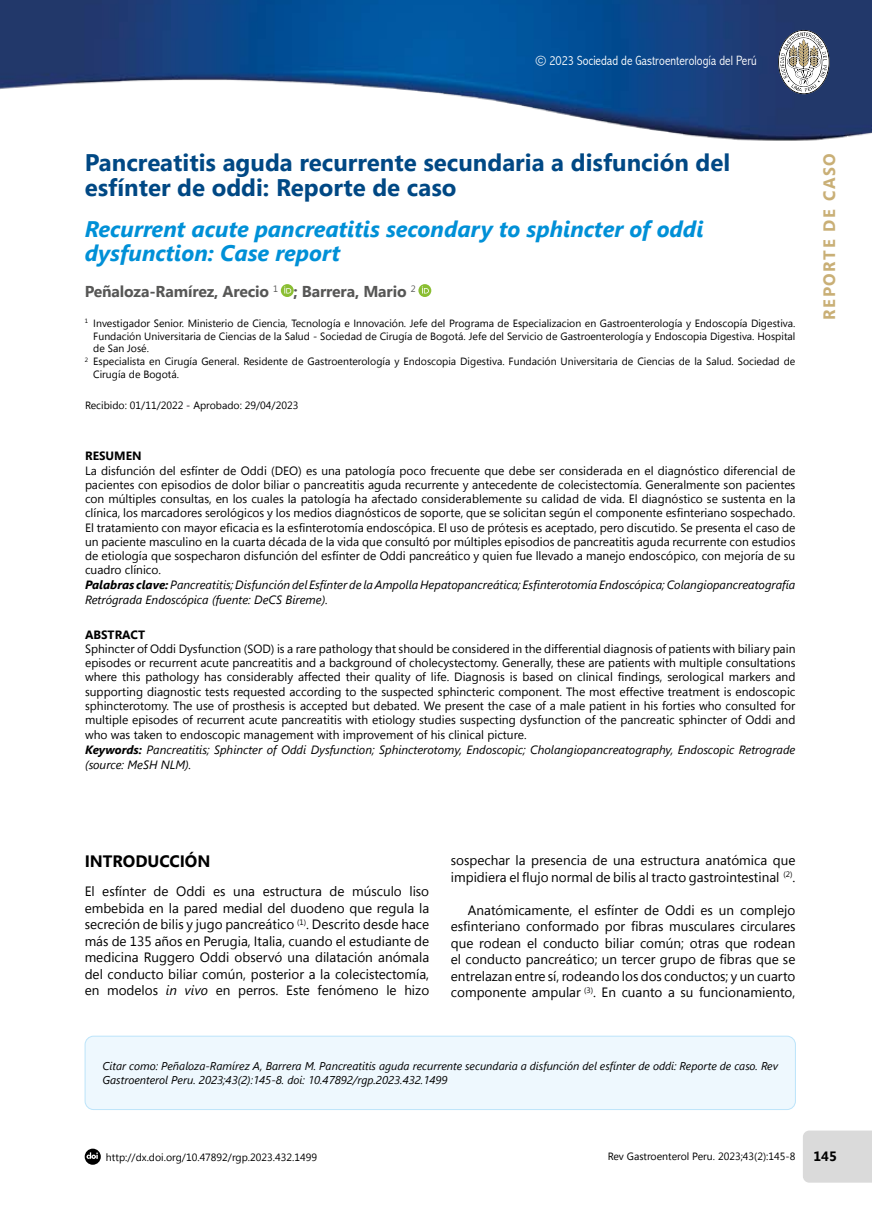
<style>
.page{position:relative;width:872px;height:1212px;background:#fff}
.page>*{position:absolute;margin:0;border:0;box-sizing:border-box;transform-origin:0 0}
.t1{font:700 24px/25.5px "Segoe UI";color:#004884}
.t2{font:italic 700 22.5px/24px "Segoe UI";color:#0090d7}
.t3{font:700 16.5px "Segoe UI";letter-spacing:.1em;color:#c9af76}
.t4{font:700 16.5px "Segoe UI";color:#000}
.t5{font:700 15.75px "Segoe UI";letter-spacing:-.01em;color:#575756}
.t6{font:13.5px/16.5px "Segoe UI";color:#000;text-align:justify}
.t7{font:300 condensed 13.5px "Abadi";color:#fff}
.t8{font:700 13.5px "Segoe UI";color:#000}
.t9{font:12px/14.4px "Segoe UI";color:#000}
.t10{font:700 12px "Segoe UI";color:#000}
.t11{font:italic 11.25px/13.5px "Segoe UI";color:#000}
.t12{font:10.5px "Segoe UI";color:#000}
.s1{font-weight:700;font-style:italic}
.s2{font-style:italic}
</style>
<div class="page">
<img style="left:0;top:0;width:872px;height:297px">
<div style="left:85px;top:1036px;width:710px;height:73px;background:#eef8fe;border-radius:9px"></div>
<div style="left:85px;top:1036px;width:710px;height:74px;border:1px solid #bce4fa;border-radius:9px"></div>
<svg style="left:85px;top:1148px;width:16px;height:17px"></svg>
<svg style="left:778px;top:30px;width:51px;height:64px"></svg>
<div style="left:803px;top:1130px;width:69px;height:52px;background:#dadada"></div>
<svg style="left:281px;top:284px;width:13px;height:13px"></svg>
<svg style="left:284px;top:286px;width:7px;height:8px"></svg>
<svg style="left:418px;top:284px;width:13px;height:13px"></svg>
<svg style="left:422px;top:286px;width:7px;height:8px"></svg>
<p class="t7" style="left:535px;top:52px;width:223px">© 2023 Sociedad de Gastroenterología del Perú</p>
<h1 class="t1" style="left:85px;top:148px;width:647px">Pancreatitis aguda recurrente secundaria a disfunción del esfínter de oddi: Reporte de caso</h1>
<h2 class="t2" style="left:85px;top:214px;width:620px">Recurrent acute pancreatitis secondary to sphincter of oddi dysfunction: Case report</h2>
<h3 class="t5" style="left:85px;top:280px;width:332px">Peñaloza-Ramírez, Arecio <sup>1</sup> ; Barrera, Mario <sup>2</sup></h3>
<p class="t12" style="left:85px;top:316px;width:712px"><sup>1</sup> Investigador Senior. Ministerio de Ciencia, Tecnología e Innovación. Jefe del Programa de Especializacion en Gastroenterología y Endoscopía Digestiva.</p>
<p class="t12" style="left:93px;top:328px;width:703px">Fundación Universitaria de Ciencias de la Salud - Sociedad de Cirugía de Bogotá. Jefe del Servicio de Gastroenterología y Endoscopia Digestiva. Hospital</p>
<p class="t12" style="left:93px;top:341px;width:57px">de San José.</p>
<p class="t12" style="left:85px;top:354px;width:712px"><sup>2</sup> Especialista en Cirugía General. Residente de Gastroenterología y Endoscopia Digestiva. Fundación Universitaria de Ciencias de la Salud. Sociedad de</p>
<p class="t12" style="left:93px;top:367px;width:87px">Cirugía de Bogotá.</p>
<p class="t12" style="left:85px;top:398px;width:215px">Recibido: 01/11/2022 - Aprobado: 29/04/2023</p>
<p class="t10" style="left:85px;top:447px;width:58px">RESUMEN</p>
<p class="t9" style="left:85px;top:463px;width:712px">La disfunción del esfínter de Oddi (DEO) es una patología poco frecuente que debe ser considerada en el diagnóstico diferencial de pacientes con episodios de dolor biliar o pancreatitis aguda recurrente y antecedente de colecistectomía. Generalmente son pacientes con múltiples consultas, en los cuales la patología ha afectado considerablemente su calidad de vida. El diagnóstico se sustenta en la clínica, los marcadores serológicos y los medios diagnósticos de soporte, que se solicitan según el componente esfinteriano sospechado.<br>El tratamiento con mayor eficacia es la esfinterotomía endoscópica. El uso de prótesis es aceptado, pero discutido. Se presenta el caso de un paciente masculino en la cuarta década de la vida que consultó por múltiples episodios de pancreatitis aguda recurrente con estudios de etiología que sospecharon disfunción del esfínter de Oddi pancreático y quien fue llevado a manejo endoscópico, con mejoría de su cuadro clínico.<br><span class="s1">Palabras clave:</span> <span class="s2">Pancreatitis; Disfunción del Esfínter de la Ampolla Hepatopancreática; Esfinterotomía Endoscópica; Colangiopancreatografía Retrógrada Endoscópica (fuente: DeCS Bireme).</span></p>
<p class="t10" style="left:85px;top:626px;width:62px">ABSTRACT</p>
<p class="t9" style="left:85px;top:641px;width:712px">Sphincter of Oddi Dysfunction (SOD) is a rare pathology that should be considered in the differential diagnosis of patients with biliary pain episodes or recurrent acute pancreatitis and a background of cholecystectomy. Generally, these are patients with multiple consultations where this pathology has considerably affected their quality of life. Diagnosis is based on clinical findings, serological markers and supporting diagnostic tests requested according to the suspected sphincteric component. The most effective treatment is endoscopic sphincterotomy. The use of prosthesis is accepted but debated. We present the case of a male patient in his forties who consulted for multiple episodes of recurrent acute pancreatitis with etiology studies suspecting dysfunction of the pancreatic sphincter of Oddi and who was taken to endoscopic management with improvement of his clinical picture.<br><span class="s1">Keywords:</span> <span class="s2">Pancreatitis; Sphincter of Oddi Dysfunction; Sphincterotomy, Endoscopic; Cholangiopancreatography, Endoscopic Retrograde (source: MeSH NLM).</span></p>
<h3 class="t3" style="left:817px;top:320px;width:168px;rotate:-90deg">REPORTE DE CASO</h3>
<h3 class="t4" style="left:85px;top:849px;width:127px">INTRODUCCIÓN</h3>
<p class="t6" style="left:85px;top:883px;width:346px">El esfínter de Oddi es una estructura de músculo liso embebida en la pared medial del duodeno que regula la secreción de bilis y jugo pancreático <sup>(1)</sup>. Descrito desde hace más de 135 años en Perugia, Italia, cuando el estudiante de medicina Ruggero Oddi observó una dilatación anómala del conducto biliar común, posterior a la colecistectomía, en modelos <span class="s2">in vivo</span> en perros. Este fenómeno le hizo</p>
<p class="t6" style="left:451px;top:851px;width:346px">sospechar la presencia de una estructura anatómica que impidiera el flujo normal de bilis al tracto gastrointestinal <sup>(2)</sup>.</p>
<p class="t6" style="left:451px;top:901px;width:346px;text-indent:17px">Anatómicamente, el esfínter de Oddi es un complejo esfinteriano conformado por fibras musculares circulares que rodean el conducto biliar común; otras que rodean el conducto pancreático; un tercer grupo de fibras que se entrelazan entre sí, rodeando los dos conductos; y un cuarto componente ampular <sup>(3)</sup>. En cuanto a su funcionamiento,</p>
<p class="t11" style="left:102px;top:1059px;width:677px">Citar como: Peñaloza-Ramírez A, Barrera M. Pancreatitis aguda recurrente secundaria a disfunción del esfínter de oddi: Reporte de caso. Rev<br>Gastroenterol Peru. 2023;43(2):145-8. doi: 10.47892/rgp.2023.432.1499</p>
<p class="t12" style="left:106px;top:1150px;width:213px">http://dx.doi.org/10.47892/rgp.2023.432.1499</p>
<p class="t8" style="left:813px;top:1146px;width:25px">145</p>
<p class="t12" style="left:607px;top:1149px;width:189px">Rev Gastroenterol Peru. 2023;43(2):145-8</p>
</div>
